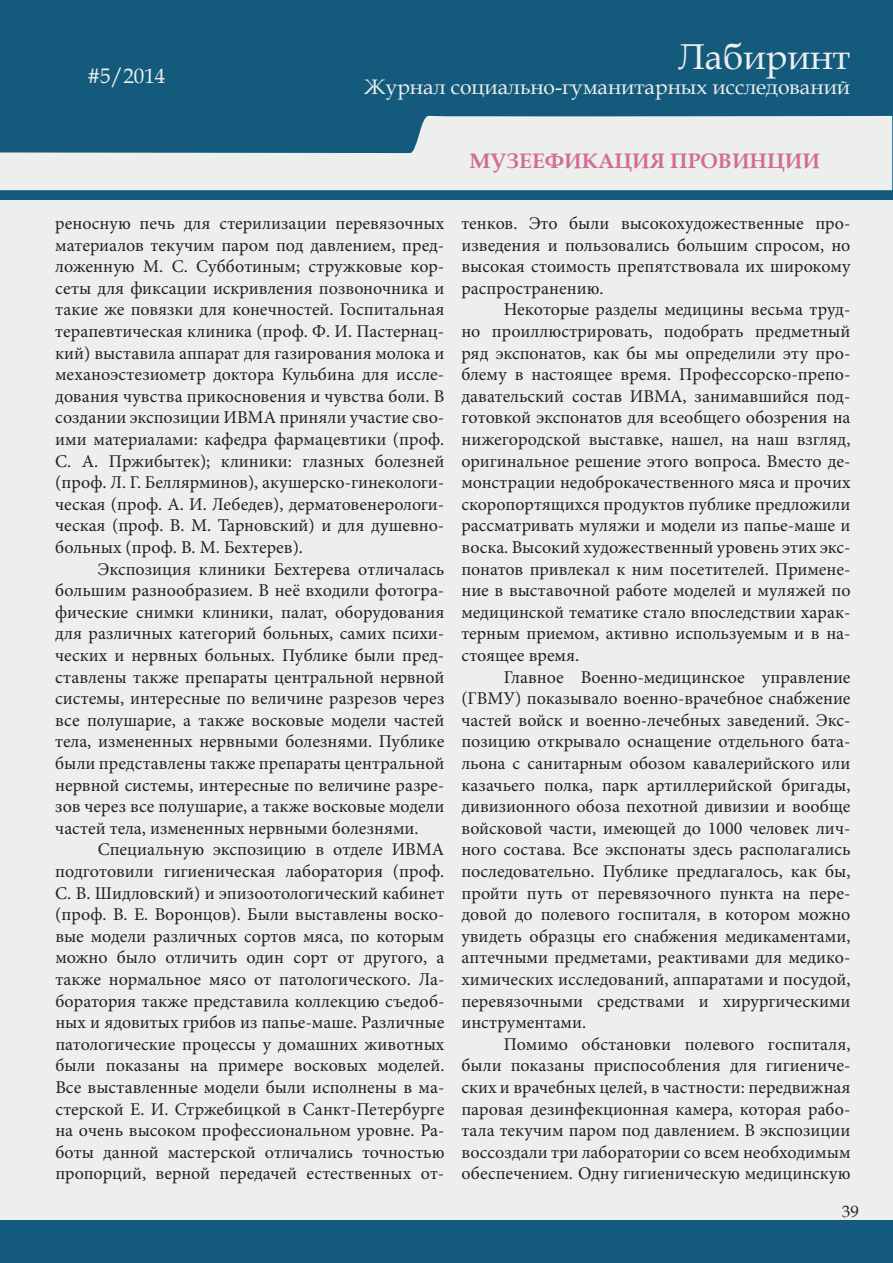
<style>
.page{position:relative;width:893px;height:1263px;background:#fff}
.page>*{position:absolute;margin:0;border:0;box-sizing:border-box;transform-origin:0 0}
.t1{font:36px "Book Antiqua";color:#edefed}
.t2{font:21px "Book Antiqua";color:#edefed}
.t3{font:700 21px "Book Antiqua";color:#d26b97}
.t4{font:18px/21.6px "Minion Pro";color:#231f20;text-align:justify}
.t5{font:16.5px "Book Antiqua";color:#231f20}
</style>
<div class="page">
<div style="left:0;top:1px;width:892px;height:1261px;background:#145a7d"></div>
<hr style="left:0;top:200px;width:1px;height:1020px;background:#edefed">
<div style="left:1px;top:200px;width:891px;height:1020px;background:#edefed"></div>
<svg style="left:0;top:115px;width:892px;height:75px;fill:#edefed"></svg>
<p class="t2" style="left:87px;top:61px;width:79px">#5/2014</p>
<p class="t2" style="left:100px;top:61px;width:12px">1</p>
<h1 class="t1" style="left:678px;top:31px;width:173px">Лабиринт</h1>
<p class="t2" style="left:364px;top:72px;width:487px">Журнал социально-гуманитарных исследований</p>
<p class="t3" style="left:470px;top:147px;width:352px">МУЗЕЕФИКАЦИЯ ПРОВИНЦИИ</p>
<p class="t4" style="left:55px;top:212px;width:391px">реносную печь для стерилизации перевязочных материалов текучим паром под давлением, пред&shy;ложенную М. С. Субботиным; стружковые кор&shy;сеты для фиксации искривления позвоночника и такие же повязки для конечностей. Госпитальная терапевтическая клиника (проф. Ф. И. Пастернац&shy;кий) выставила аппарат для газирования молока и механоэстезиометр доктора Кульбина для иссле&shy;дования чувства прикосновения и чувства боли. В создании экспозиции ИВМА приняли участие сво&shy;ими материалами: кафедра фармацевтики (проф.<br>С. А. Пржибытек); клиники: глазных болезней (проф. Л. Г. Беллярминов), акушерско-гинекологи&shy;ческая (проф. А. И. Лебедев), дерматовенерологи&shy;ческая (проф. В. М. Тарновский) и для душевно&shy;больных (проф. В. М. Бехтерев).</p>
<p class="t4" style="left:55px;top:558px;width:391px;text-indent:42px">Экспозиция клиники Бехтерева отличалась большим разнообразием. В неё входили фотогра&shy;фические снимки клиники, палат, оборудования для различных категорий больных, самих психи&shy;ческих и нервных больных. Публике были пред&shy;ставлены также препараты центральной нервной системы, интересные по величине разрезов через все полушарие, а также восковые модели частей тела, измененных нервными болезнями. Публике были представлены также препараты центральной нервной системы, интересные по величине разре&shy;зов через все полушарие, а также восковые модели частей тела, измененных нервными болезнями.</p>
<p class="t4" style="left:55px;top:839px;width:391px;text-indent:43px">Специальную экспозицию в отделе ИВМА подготовили гигиеническая лаборатория (проф.<br>С. В. Шидловский) и эпизоотологический кабинет (проф. В. Е. Воронцов). Были выставлены воско&shy;вые модели различных сортов мяса, по которым можно было отличить один сорт от другого, а также нормальное мясо от патологического. Ла&shy;боратория также представила коллекцию съедоб&shy;ных и ядовитых грибов из папье-маше. Различные патологические процессы у домашних животных были показаны на примере восковых моделей.<br>Все выставленные модели были исполнены в ма&shy;стерской Е. И. Стржебицкой в Санкт-Петербурге на очень высоком профессиональном уровне. Ра&shy;боты данной мастерской отличались точностью пропорций, верной передачей естественных от-</p>
<p class="t4" style="left:461px;top:212px;width:391px">тенков. Это были высокохудожественные про&shy;изведения и пользовались большим спросом, но высокая стоимость препятствовала их широкому распространению.</p>
<p class="t4" style="left:461px;top:299px;width:391px;text-indent:43px">Некоторые разделы медицины весьма труд&shy;но проиллюстрировать, подобрать предметный ряд экспонатов, как бы мы определили эту про&shy;блему в настоящее время. Профессорско-препо&shy;давательский состав ИВМА, занимавшийся под&shy;готовкой экспонатов для всеобщего обозрения на нижегородской выставке, нашел, на наш взгляд, оригинальное решение этого вопроса. Вместо де&shy;монстрации недоброкачественного мяса и прочих скоропортящихся продуктов публике предложили рассматривать муляжи и модели из папье-маше и воска. Высокий художественный уровень этих экс&shy;понатов привлекал к ним посетителей. Примене&shy;ние в выставочной работе моделей и муляжей по медицинской тематике стало впоследствии харак&shy;терным приемом, активно используемым и в на&shy;стоящее время.</p>
<p class="t4" style="left:461px;top:666px;width:391px;text-indent:43px">Главное Военно-медицинское управление (ГВМУ) показывало военно-врачебное снабжение частей войск и военно-лечебных заведений. Экс&shy;позицию открывало оснащение отдельного бата&shy;льона с санитарным обозом кавалерийского или казачьего полка, парк артиллерийской бригады, дивизионного обоза пехотной дивизии и вообще войсковой части, имеющей до 1000 человек лич&shy;ного состава. Все экспонаты здесь располагались последовательно. Публике предлагалось, как бы, пройти путь от перевязочного пункта на пере&shy;довой до полевого госпиталя, в котором можно увидеть образцы его снабжения медикаментами, аптечными предметами, реактивами для медико&shy;химических исследований, аппаратами и посудой, перевязочными средствами и хирургическими инструментами.</p>
<p class="t4" style="left:461px;top:1033px;width:391px;text-indent:43px">Помимо обстановки полевого госпиталя, были показаны приспособления для гигиениче&shy;ских и врачебных целей, в частности: передвижная паровая дезинфекционная камера, которая рабо&shy;тала текучим паром под давлением. В экспозиции воссоздали три лаборатории со всем необходимым обеспечением. Одну гигиеническую медицинскую</p>
<p class="t5" style="left:842px;top:1200px;width:18px">39</p>
</div>
